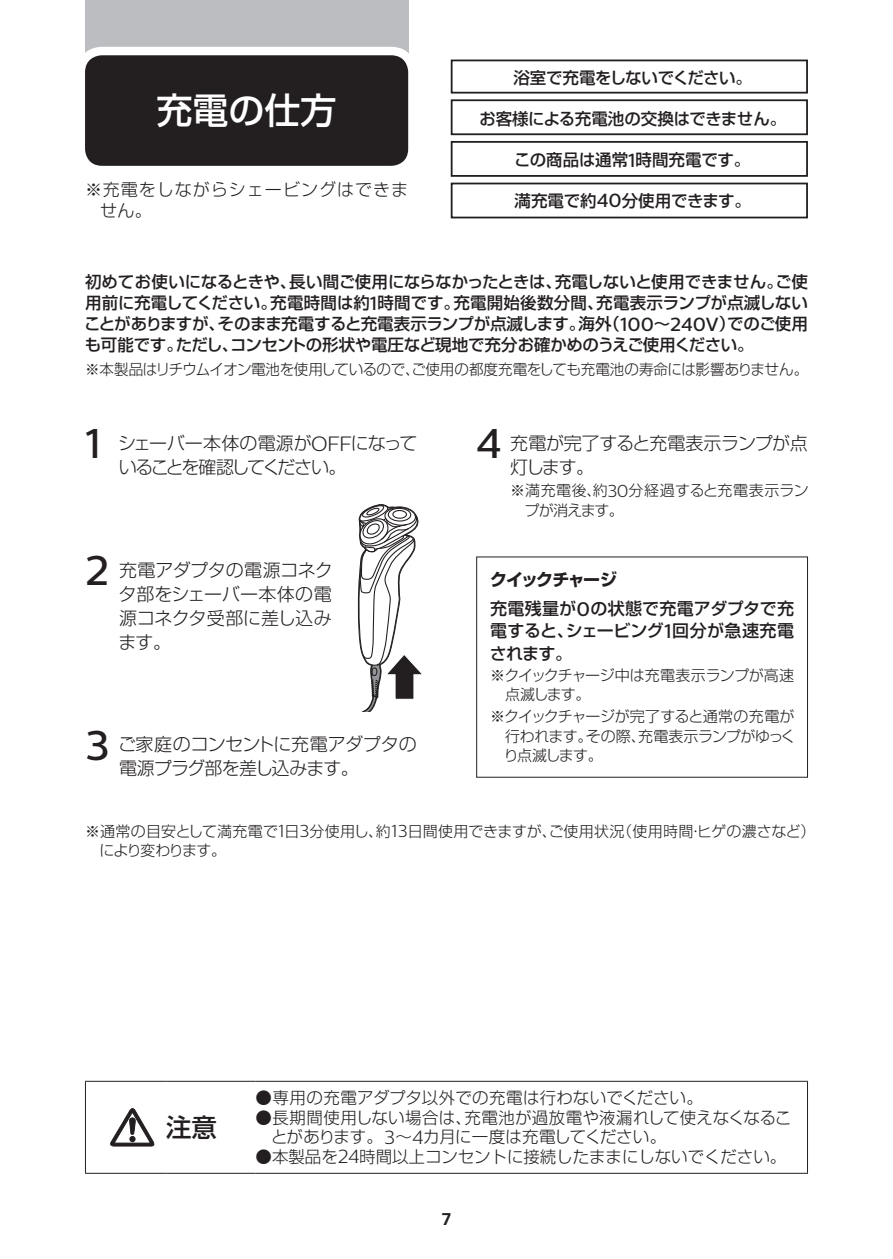
<style>
.page{position:relative;width:893px;height:1259px;background:#fff}
.page>*{position:absolute;margin:0;border:0;box-sizing:border-box;transform-origin:0 0}
.t1{font:500 41.4px "Centrale Sans";color:#231f20}
.t2{font:500 36px "Shin Go Pro";color:#fff}
.t3{font:500 25.5px "Shin Go Pro";color:#231f20}
.t4{font:300 18px/24px "Shin Go Pro";letter-spacing:-.025em;color:#231f20}
.t5{font:300 18px/24px "Shin Go Pro";letter-spacing:-.065em;color:#231f20}
.t6{font:500 17.1px/28.8px "Shin Go Pro";letter-spacing:.01em;color:#231f20}
.t7{font:500 17.1px/22.5px "Shin Go Pro";letter-spacing:-.015em;color:#231f20}
.t8{font:300 17.1px/21px "Shin Go Pro";letter-spacing:.06em;color:#231f20}
.t9{font:700 17.1px "Centrale Sans";color:#231f20}
.t10{font:500 16.5px/21px "Shin Go Pro";letter-spacing:-.015em;color:#231f20;text-align:justify}
.t11{font:300 16.5px/19.5px "Shin Go Pro";color:#231f20}
.t12{font:300 15px/19.5px "Shin Go Pro";letter-spacing:-.02em;color:#231f20}
.t13{font:300 15px/19.5px "Shin Go Pro";letter-spacing:.005em;color:#231f20}
.t14{font:300 15px/19.5px "Shin Go Pro";letter-spacing:.01em;color:#231f20}
.s1{font-family:"Centrale Sans";font-size:18.9px}
.s2{font-family:"Centrale Sans";font-size:20.7px}
.s3{font-family:"Centrale Sans";font-size:17.4px}
.s4{font-weight:700}
.s5{font-family:"Centrale Sans";font-size:19.5px}
</style>
<div class="page">
<div style="left:85px;top:0;width:323px;height:98px;background:#bcbdc0"></div>
<div style="left:81px;top:51px;width:331px;height:119px;background:#231f20;border-radius:21px"></div>
<div style="left:77px;top:47px;width:340px;height:127px;border:9px solid #fff;border-radius:21px"></div>
<div style="left:451px;top:99px;width:357px;height:36px;border:2px solid #231f20"></div>
<div style="left:451px;top:141px;width:357px;height:36px;border:2px solid #231f20"></div>
<div style="left:451px;top:183px;width:357px;height:35px;border:2px solid #231f20"></div>
<hr style="left:85px;top:1081px;width:81px;height:1px;background:#231f20">
<hr style="left:85px;top:1082px;width:1px;height:91px;background:#231f20">
<hr style="left:166px;top:1081px;width:90px;height:1px;background:#231f20">
<hr style="left:256px;top:1081px;width:552px;height:1px;background:#231f20">
<hr style="left:807px;top:1082px;width:1px;height:91px;background:#231f20">
<hr style="left:85px;top:1173px;width:81px;height:1px;background:#231f20">
<hr style="left:166px;top:1173px;width:90px;height:1px;background:#231f20">
<hr style="left:256px;top:1173px;width:552px;height:1px;background:#231f20">
<svg style="left:110px;top:1108px;width:45px;height:38px"></svg>
<svg style="left:357px;top:504px;width:65px;height:207px"></svg>
<div style="left:451px;top:60px;width:357px;height:34px;border:2px solid #231f20"></div>
<div style="left:476px;top:556px;width:332px;height:222px;border:1px solid #231f20"></div>
<h2 class="t2" style="left:157px;top:81px;width:181px">充電の仕方</h2>
<p class="t10" style="left:513px;top:65px;width:240px">浴室で充電をしないでください。</p>
<p class="t10" style="left:479px;top:106px;width:308px">お客様による充電池の交換はできません。</p>
<p class="t10" style="left:514px;top:147px;width:237px">この商品は通常<span class="s1">1</span>時間充電です。</p>
<p class="t8" style="left:100px;top:177px;width:310px;text-indent:-15px">※充電をしながらシェービングはできません。</p>
<p class="t10" style="left:515px;top:188px;width:238px">満充電で約<span class="s1">40</span>分使用できます。</p>
<p class="t10" style="left:84px;top:269px;width:725px">初めてお使いになるときや、長い間ご使用にならなかったときは、充電しないと使用できません。ご使用前に充電してください。充電時間は約<span class="s1">1</span>時間です。充電開始後数分間、充電表示ランプが点滅しないことがありますが、そのまま充電すると充電表示ランプが点滅します。海外（<span class="s1">100</span>～<span class="s1">240V</span>）でのご使用も可能です。ただし、コンセントの形状や電圧など現地で充分お確かめのうえご使用ください。</p>
<p class="t12" style="left:85px;top:358px;width:725px">※本製品はリチウムイオン電池を使用しているので、ご使用の都度充電をしても充電池の寿命には影響ありません。</p>
<h1 class="t1" style="left:85px;top:419px;width:18px">1</h1>
<p class="t5" style="left:118px;top:429px;width:301px">シェーバー本体の電源が<span class="s2">OFF</span>になっていることを確認してください。</p>
<h1 class="t1" style="left:85px;top:546px;width:25px">2</h1>
<p class="t4" style="left:118px;top:556px;width:216px;text-align:justify">充電アダプタの電源コネクタ部をシェーバー本体の電源コネクタ受部に差し込みます。</p>
<h1 class="t1" style="left:85px;top:720px;width:26px">3</h1>
<p class="t4" style="left:118px;top:730px;width:300px">ご家庭のコンセントに充電アダプタの電源プラグ部を差し込みます。</p>
<h1 class="t1" style="left:476px;top:419px;width:27px">4</h1>
<p class="t4" style="left:510px;top:429px;width:299px">充電が完了すると充電表示ランプが点灯します。</p>
<p class="t14" style="left:524px;top:479px;width:286px;text-indent:-14px">※満充電後、約<span class="s3">30</span>分経過すると充電表示ランプが消えます。</p>
<p class="t6" style="left:490px;top:563px;width:306px"><span class="s4">クイックチャージ<br></span>充電残量が<span class="s5">0</span>の状態で充電アダプタで充</p>
<p class="t7" style="left:490px;top:617px;width:306px">電すると、シェービング<span class="s5">1</span>回分が急速充電されます。</p>
<p class="t12" style="left:505px;top:663px;width:291px;text-indent:-15px">※クイックチャージ中は充電表示ランプが高速点滅します。</p>
<p class="t12" style="left:504px;top:705px;width:293px;text-align:justify;text-indent:-14px">※クイックチャージが完了すると通常の充電が行われます。その際、充電表示ランプがゆっくり点滅します。</p>
<p class="t13" style="left:99px;top:819px;width:717px;text-indent:-14px">※通常の目安として満充電で<span class="s3">1</span>日<span class="s3">3</span>分使用し、約<span class="s3">13</span>日間使用できますが、ご使用状況（使用時間・ヒゲの濃さなど）により変わります。</p>
<h3 class="t3" style="left:166px;top:1106px;width:52px">注意</h3>
<p class="t11" style="left:256px;top:1086px;width:449px">●専用の充電アダプタ以外での充電は行わないでください。</p>
<p class="t11" style="left:271px;top:1106px;width:522px;text-indent:-15px">●長期間使用しない場合は、充電池が過放電や液漏れして使えなくなることがあります。<span class="s1">3</span>～<span class="s1">4</span>カ月に一度は充電してください。</p>
<p class="t11" style="left:256px;top:1145px;width:532px">●本製品を<span class="s1">24</span>時間以上コンセントに接続したままにしないでください。</p>
<p class="t9" style="left:442px;top:1208px;width:11px">7</p>
</div>
